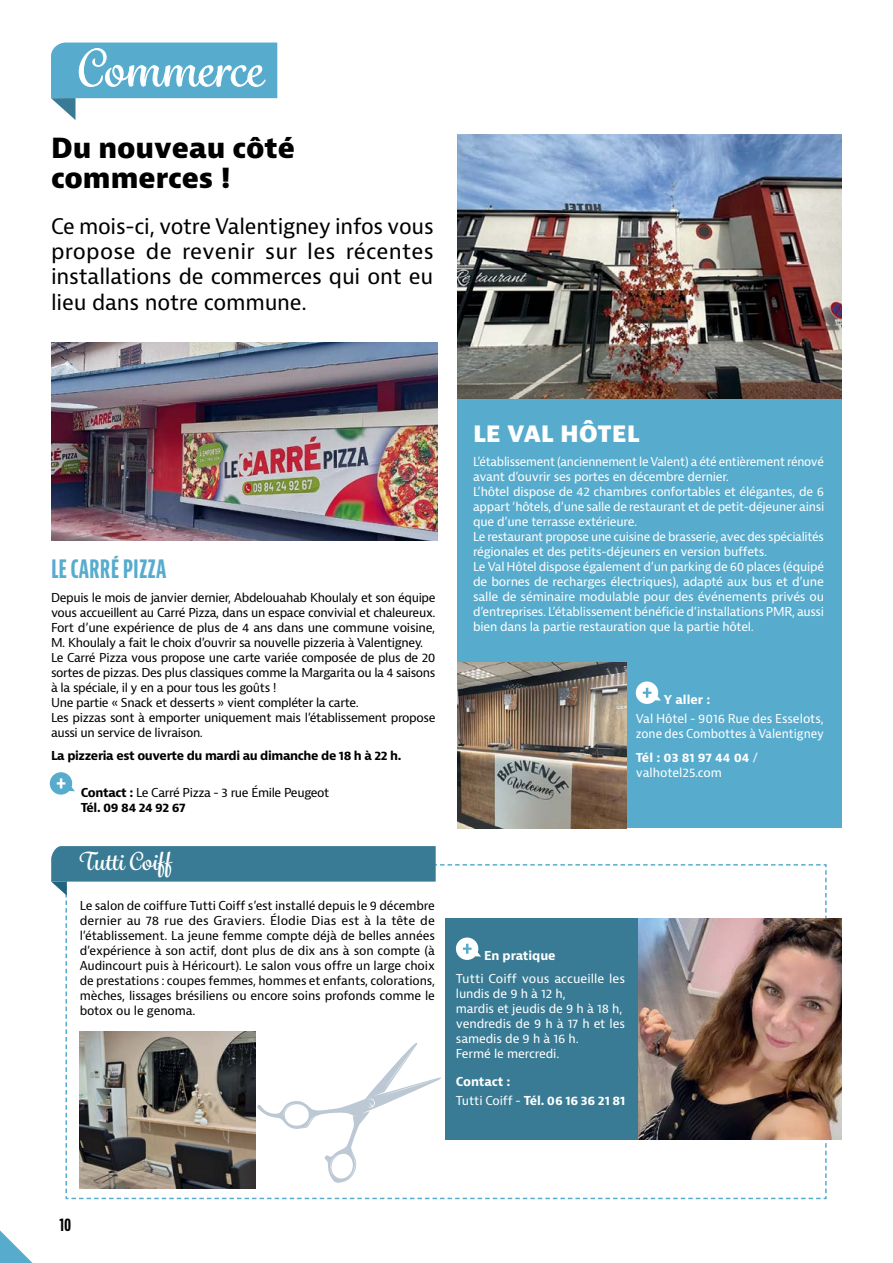
<style>
.page{position:relative;width:893px;height:1263px;background:#fff}
.page>*{position:absolute;margin:0;border:0;box-sizing:border-box;transform-origin:0 0}
.t1{font:700 50.1px "Grafolita Script";color:#fff}
.t2{font:800 27px/30px "Bernina Sans";letter-spacing:-.005em;color:#000}
.t3{font:700 extra-condensed 27px "Bernina Sans";color:#57acce}
.t4{font:800 24px "Bernina Sans";color:#fff}
.t5{font:700 24px "Grafolita Script";color:#fff}
.t6{font:21px/25.2px "Bernina Sans";letter-spacing:-.01em;color:#000;text-align:justify}
.t7{font:700 extra-condensed 18px "Bernina Sans";color:#000}
.t8{font:12px/15px "Bernina Sans";letter-spacing:-.03em;color:#000}
.t9{font:12px/15px "Bernina Sans";letter-spacing:-.02em;color:#fff}
.t10{font:12px/15px "Bernina Sans";color:#fff}
.t11{font:700 12px/19.2px "Bernina Sans";letter-spacing:-.01em;color:#fff}
.t12{font:700 12px "Bernina Sans";letter-spacing:-.03em;color:#000}
.s1{font-weight:700}
.s2{font-weight:400}
</style>
<div class="page">
<div style="left:457px;top:384px;width:385px;height:444px;background:#57acce"></div>
<svg style="left:0;top:1230px;width:33px;height:33px"></svg>
<svg style="left:51px;top:43px;width:226px;height:77px"></svg>
<img style="left:51px;top:343px;width:386px;height:197px">
<img style="left:827px;top:918px;width:15px;height:221px">
<img style="left:457px;top:134px;width:385px;height:265px">
<img style="left:457px;top:663px;width:169px;height:165px">
<svg style="left:636px;top:681px;width:25px;height:23px"></svg>
<svg style="left:50px;top:772px;width:25px;height:23px"></svg>
<img style="left:51px;top:846px;width:776px;height:353px">
<h1 class="t1" style="left:76px;top:34px;width:188px">Commerce</h1>
<h2 class="t2" style="left:51px;top:133px;width:246px">Du nouveau côté commerces !</h2>
<h3 class="t6" style="left:51px;top:214px;width:384px">Ce mois-ci, votre Valentigney infos vous propose de revenir sur les récentes installations de commerces qui ont eu lieu dans notre commune.</h3>
<h2 class="t3" style="left:51px;top:553px;width:117px">LE CARRÉ PIZZA</h2>
<p class="t8" style="left:51px;top:590px;width:386px">Depuis le mois de janvier dernier, Abdelouahab Khoulaly et son équipe vous accueillent au Carré Pizza, dans un espace convivial et chaleureux.<br>Fort d’une expérience de plus de 4 ans dans une commune voisine, M. Khoulaly a fait le choix d’ouvrir sa nouvelle pizzeria à Valentigney.<br>Le Carré Pizza vous propose une carte variée composée de plus de 20 sortes de pizzas. Des plus classiques comme la Margarita ou la 4 saisons à la spéciale, il y en a pour tous les goûts !<br>Une partie « Snack et desserts » vient compléter la carte.<br>Les pizzas sont à emporter uniquement mais l’établissement propose aussi un service de livraison.</p>
<p class="t12" style="left:51px;top:748px;width:352px">La pizzeria est ouverte du mardi au dimanche de 18 h à 22 h.</p>
<p class="t8" style="left:81px;top:785px;width:250px"><span class="s1">Contact :</span> Le Carré Pizza - 3 rue Émile Peugeot<br><span class="s1">Tél. 09 84 24 92 67</span></p>
<h3 class="t5" style="left:77px;top:845px;width:96px">Tutti Coiff</h3>
<p class="t8" style="left:80px;top:898px;width:357px;text-align:justify">Le salon de coiffure Tutti Coiff s’est installé depuis le 9 décembre dernier au 78 rue des Graviers. Élodie Dias est à la tête de l’établissement. La jeune femme compte déjà de belles années d’expérience à son actif, dont plus de dix ans à son compte (à Audincourt puis à Héricourt). Le salon vous offre un large choix de prestations : coupes femmes, hommes et enfants, colorations, mèches, lissages brésiliens ou encore soins profonds comme le botox ou le genoma.</p>
<h3 class="t4" style="left:473px;top:418px;width:168px">LE VAL HÔTEL</h3>
<p class="t9" style="left:473px;top:454px;width:353px">L’établissement (anciennement le Valent) a été entièrement rénové avant d’ouvrir ses portes en décembre dernier.<br>L’hôtel dispose de 42 chambres confortables et élégantes, de 6 appart ‘hôtels, d’une salle de restaurant et de petit-déjeuner ainsi que d’une terrasse extérieure.<br>Le restaurant propose une cuisine de brasserie, avec des spécialités régionales et des petits-déjeuners en version buffets.<br>Le Val Hôtel dispose également d’un parking de 60 places (équipé de bornes de recharges électriques), adapté aux bus et d’une salle de séminaire modulable pour des événements privés ou d’entreprises. L’établissement bénéficie d’installations PMR, aussi bien dans la partie restauration que la partie hôtel.</p>
<p class="t11" style="left:664px;top:690px;width:48px">Y aller :</p>
<p class="t10" style="left:636px;top:711px;width:190px">Val Hôtel - 9016 Rue des Esselots, zone des Combottes à Valentigney</p>
<p class="t10" style="left:636px;top:750px;width:124px"><span class="s1">Tél : 03 81 97 44 04</span> / valhotel25.com</p>
<p class="t11" style="left:484px;top:946px;width:73px">En pratique</p>
<p class="t9" style="left:456px;top:972px;width:171px">Tutti Coiff vous accueille les lundis de 9 h à 12 h,<br>mardis et jeudis de 9 h à 18 h, vendredis de 9 h à 17 h et les samedis de 9 h à 16 h.<br>Fermé le mercredi.</p>
<p class="t11" style="left:456px;top:1072px;width:171px">Contact :<br><span class="s2">Tutti Coiff -</span> Tél. 06 16 36 21 81</p>
<h3 class="t7" style="left:60px;top:1214px;width:13px">10</h3>
</div>
